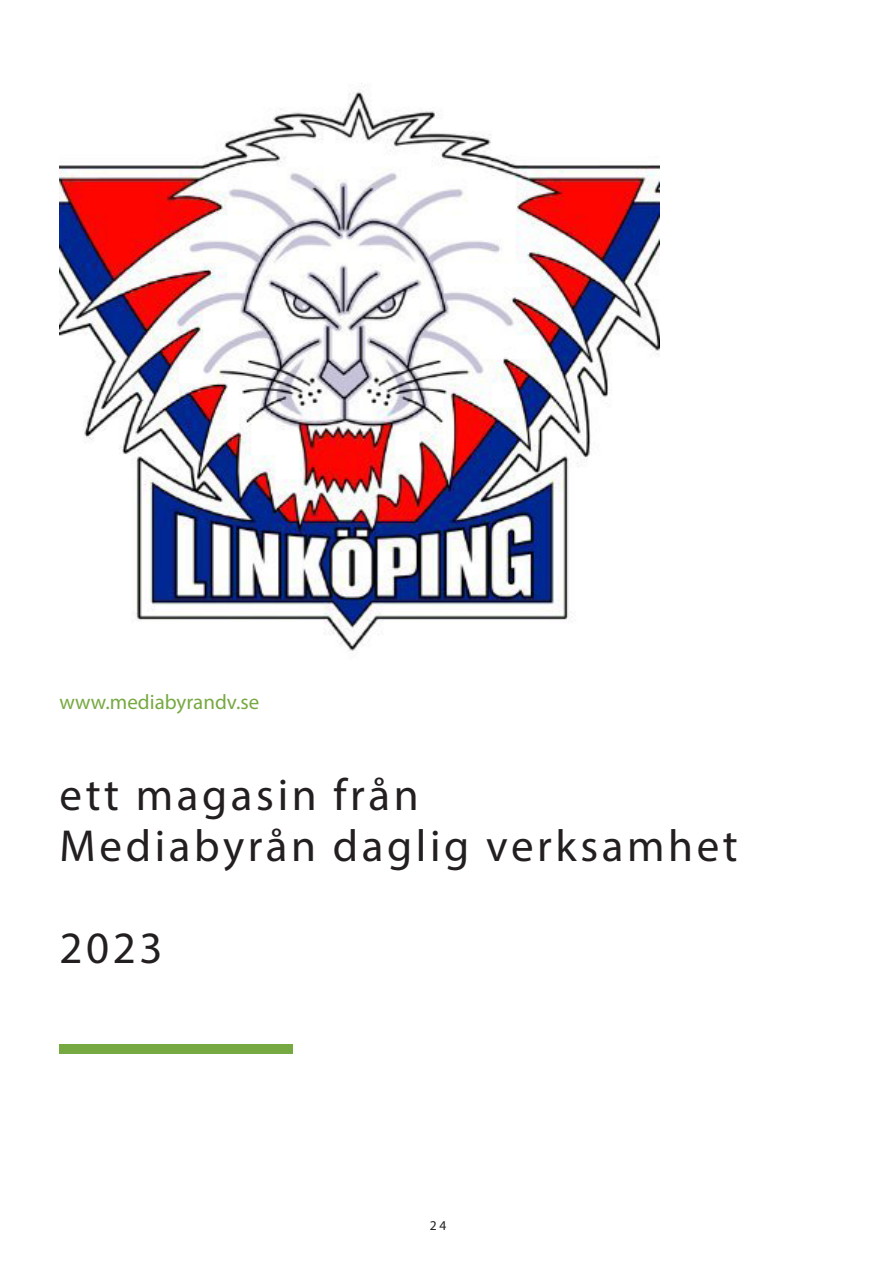
<style>
.page{position:relative;width:893px;height:1263px;background:#fff}
.page>*{position:absolute;margin:0;border:0;box-sizing:border-box;transform-origin:0 0}
.Headline_-_Small{font:45px "Myriad Pro";letter-spacing:.08em;color:#231f20}
.Caption_Text{font:21px "Myriad Pro";color:#77a942}
.t1{font:13.5px "Myriad Pro";color:#231f20}
</style>
<div class="page">
<img style="left:60px;top:83px;width:600px;height:568px">
<div style="left:60px;top:1044px;width:233px;height:10px;background:#77a942"></div>
<p class="Caption_Text" style="left:60px;top:689px;width:201px">www.mediabyrandv.se</p>
<p class="Headline_-_Small" style="left:60px;top:767px;width:361px">ett magasin från</p>
<p class="Headline_-_Small" style="left:60px;top:818px;width:680px">Mediabyrån daglig verksamhet</p>
<p class="Headline_-_Small" style="left:60px;top:920px;width:105px">2023</p>
<p class="t1" style="left:430px;top:1217px;width:18px">24</p>
</div>
